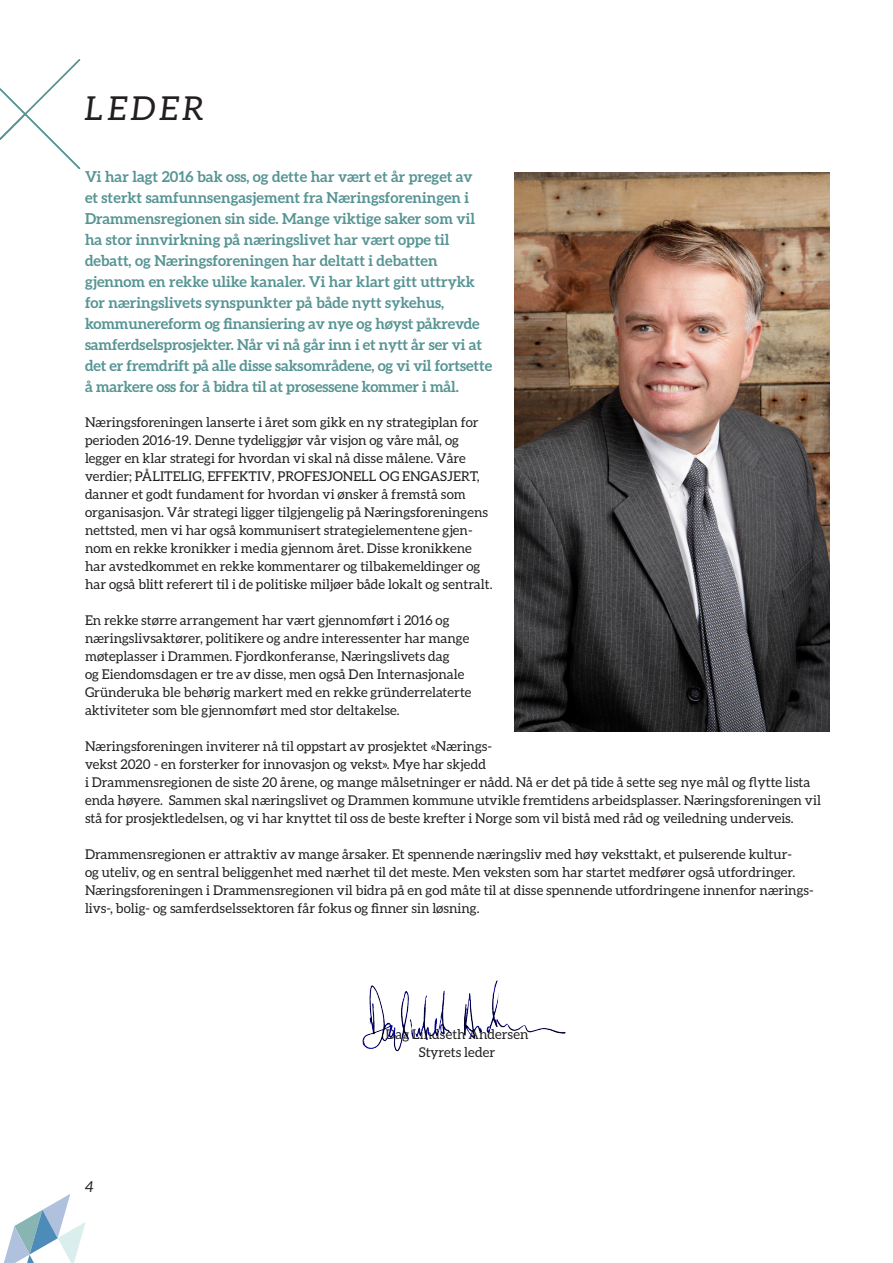
<style>
.page{position:relative;width:893px;height:1263px;background:#fff}
.page>*{position:absolute;margin:0;border:0;box-sizing:border-box;transform-origin:0 0}
.Overskrift{font:italic 33px "Aleo";letter-spacing:.13em;color:#231f20}
.Bulletoverskrift{font:700 15px/21px "Aleo";color:#579494}
.t1{font:italic 15px "Aleo";color:#231f20}
.Brødtekst{font:13.5px/18px "Aleo";color:#231f20}
</style>
<div class="page">
<svg style="left:4px;top:1194px;width:82px;height:69px"></svg>
<svg style="left:0;top:60px;width:81px;height:109px"></svg>
<img style="left:514px;top:172px;width:315px;height:559px">
<img style="left:362px;top:980px;width:204px;height:72px">
<p class="Overskrift" style="left:85px;top:89px;width:120px">LEDER</p>
<p class="Bulletoverskrift" style="left:85px;top:166px;width:409px">Vi har lagt 2016 bak oss, og dette har vært et år preget av<br>et sterkt samfunnsengasjement fra Næringsforeningen i Drammensregionen sin side. Mange viktige saker som vil ha stor innvirkning på næringslivet har vært oppe til debatt, og Næringsforeningen har deltatt i debatten gjennom en rekke ulike kanaler. Vi har klart gitt uttrykk for næringslivets synspunkter på både nytt sykehus, kommunereform og finansiering av nye og høyst påkrevde samferdselsprosjekter. Når vi nå går inn i et nytt år ser vi at det er fremdrift på alle disse saksområdene, og vi vil fortsette å markere oss for å bidra til at prosessene kommer i mål.</p>
<p class="Brødtekst" style="left:85px;top:413px;width:409px">Næringsforeningen lanserte i året som gikk en ny strategiplan for perioden 2016-19. Denne tydeliggjør vår visjon og våre mål, og legger en klar strategi for hvordan vi skal nå disse målene. Våre verdier; PÅLITELIG, EFFEKTIV, PROFESJONELL OG ENGASJERT, danner et godt fundament for hvordan vi ønsker å fremstå som organisasjon. Vår strategi ligger tilgjengelig på Næringsforeningens nettsted, men vi har også kommunisert strategielementene gjen&shy;nom en rekke kronikker i media gjennom året. Disse kronikkene har avstedkommet en rekke kommentarer og tilbakemeldinger og har også blitt referert til i de politiske miljøer både lokalt og sentralt.</p>
<p class="Brødtekst" style="left:85px;top:611px;width:388px">En rekke større arrangement har vært gjennomført i 2016 og næringslivsaktører, politikere og andre interessenter har mange møteplasser i Drammen. Fjordkonferanse, Næringslivets dag<br>og Eiendomsdagen er tre av disse, men også Den Internasjonale Gründeruka ble behørig markert med en rekke gründerrelaterte aktiviteter som ble gjennomført med stor deltakelse.</p>
<p class="Brødtekst" style="left:85px;top:737px;width:737px">Næringsforeningen inviterer nå til oppstart av prosjektet «Nærings-<br>vekst 2020 - en forsterker for innovasjon og vekst». Mye har skjedd<br>i Drammensregionen de siste 20 årene, og mange målsetninger er nådd. Nå er det på tide å sette seg nye mål og flytte lista enda høyere. Sammen skal næringslivet og Drammen kommune utvikle fremtidens arbeidsplasser. Næringsforeningen vil stå for prosjektledelsen, og vi har knyttet til oss de beste krefter i Norge som vil bistå med råd og veiledning underveis.</p>
<p class="Brødtekst" style="left:85px;top:845px;width:730px">Drammensregionen er attraktiv av mange årsaker. Et spennende næringsliv med høy veksttakt, et pulserende kultur-<br>og uteliv, og en sentral beliggenhet med nærhet til det meste. Men veksten som har startet medfører også utfordringer.<br>Næringsforeningen i Drammensregionen vil bidra på en god måte til at disse spennende utfordringene innenfor nærings&shy;livs-, bolig- og samferdselssektoren får fokus og finner sin løsning.</p>
<p class="t1" style="left:85px;top:1178px;width:10px">4</p>
<p class="Brødtekst" style="left:385px;top:1025px;width:145px">Dag Lindseth Andersen</p>
<p class="Brødtekst" style="left:419px;top:1043px;width:78px">Styrets leder</p>
</div>
